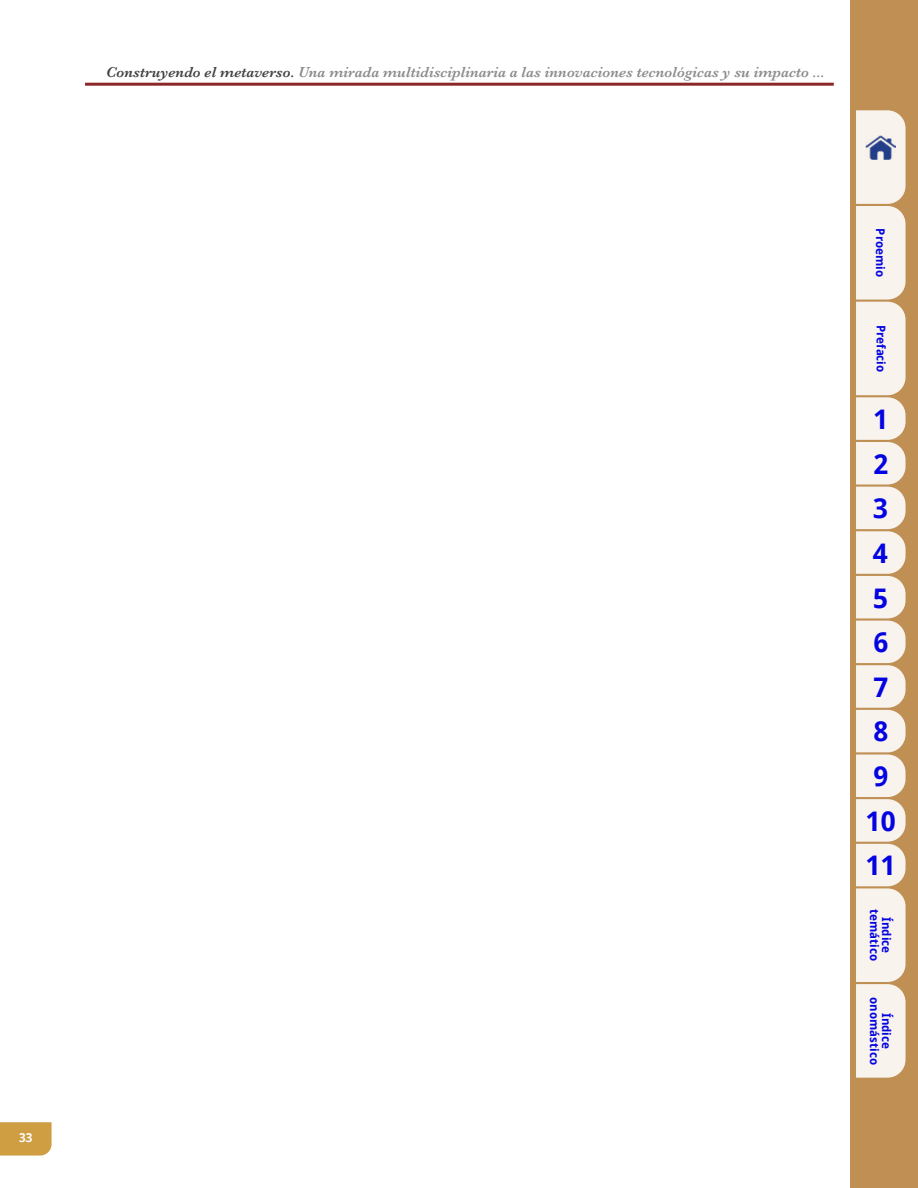
<style>
.page{position:relative;width:918px;height:1188px;background:#fff}
.page>*{position:absolute;margin:0;border:0;box-sizing:border-box;transform-origin:0 0}
.numero_pestaña{font:700 27px "Droid Sans";color:#0404e2}
.Cintillo_izquierdo{font:italic 600 15px "Baskerville";color:#8c8c8c}
.t1{font:700 12.15px "Droid Sans";color:#fff}
.t2{font:700 12px/12px "Droid Sans";color:#0404e2;text-align:center}
.s1{color:#434241}
</style>
<div class="page">
<div style="left:851px;top:0;width:67px;height:1188px;background:#bf8f54"></div>
<svg style="left:856px;top:110px;width:50px;height:968px;background:#f2e9e0"></svg>
<hr style="left:85px;top:83px;width:749px;height:3px;background:#8c2727">
<svg style="left:0;top:1122px;width:52px;height:34px;background:#d1a24a"></svg>
<p class="t1" style="left:19px;top:1129px;width:15px">33</p>
<p class="Cintillo_izquierdo" style="left:106px;top:62px;width:720px"><span class="s1">Construyendo el metaverso.</span> Una mirada multidisciplinaria a las innovaciones tecnológicas y su impacto ...</p>
<p class="t2" style="left:887px;top:228px;width:50px;rotate:90deg">Proemio</p>
<p class="t2" style="left:885px;top:229px;width:50px;rotate:90deg">Proemio</p>
<p class="t2" style="left:887px;top:325px;width:49px;rotate:90deg">Prefacio</p>
<p class="t2" style="left:885px;top:326px;width:49px;rotate:90deg">Prefacio</p>
<p class="numero_pestaña" style="left:873px;top:400px;width:16px">1</p>
<p class="numero_pestaña" style="left:873px;top:445px;width:16px">2</p>
<p class="numero_pestaña" style="left:873px;top:489px;width:16px">3</p>
<p class="numero_pestaña" style="left:873px;top:534px;width:16px">4</p>
<p class="numero_pestaña" style="left:873px;top:579px;width:16px">5</p>
<p class="numero_pestaña" style="left:874px;top:623px;width:16px">6</p>
<p class="numero_pestaña" style="left:874px;top:668px;width:16px">7</p>
<p class="numero_pestaña" style="left:874px;top:713px;width:16px">8</p>
<p class="numero_pestaña" style="left:874px;top:757px;width:16px">9</p>
<p class="numero_pestaña" style="left:866px;top:802px;width:31px">10</p>
<p class="numero_pestaña" style="left:866px;top:847px;width:31px">11</p>
<p class="t2" style="left:881px;top:909px;width:53px;rotate:90deg">temático</p>
<p class="t2" style="left:891px;top:910px;width:53px;rotate:90deg">Índice temático</p>
<p class="t2" style="left:893px;top:917px;width:38px;rotate:90deg">Índice</p>
<p class="t2" style="left:893px;top:997px;width:69px;rotate:90deg">Índice onomástico</p>
<p class="t2" style="left:891px;top:998px;width:69px;rotate:90deg">Índice onomástico</p>
</div>
